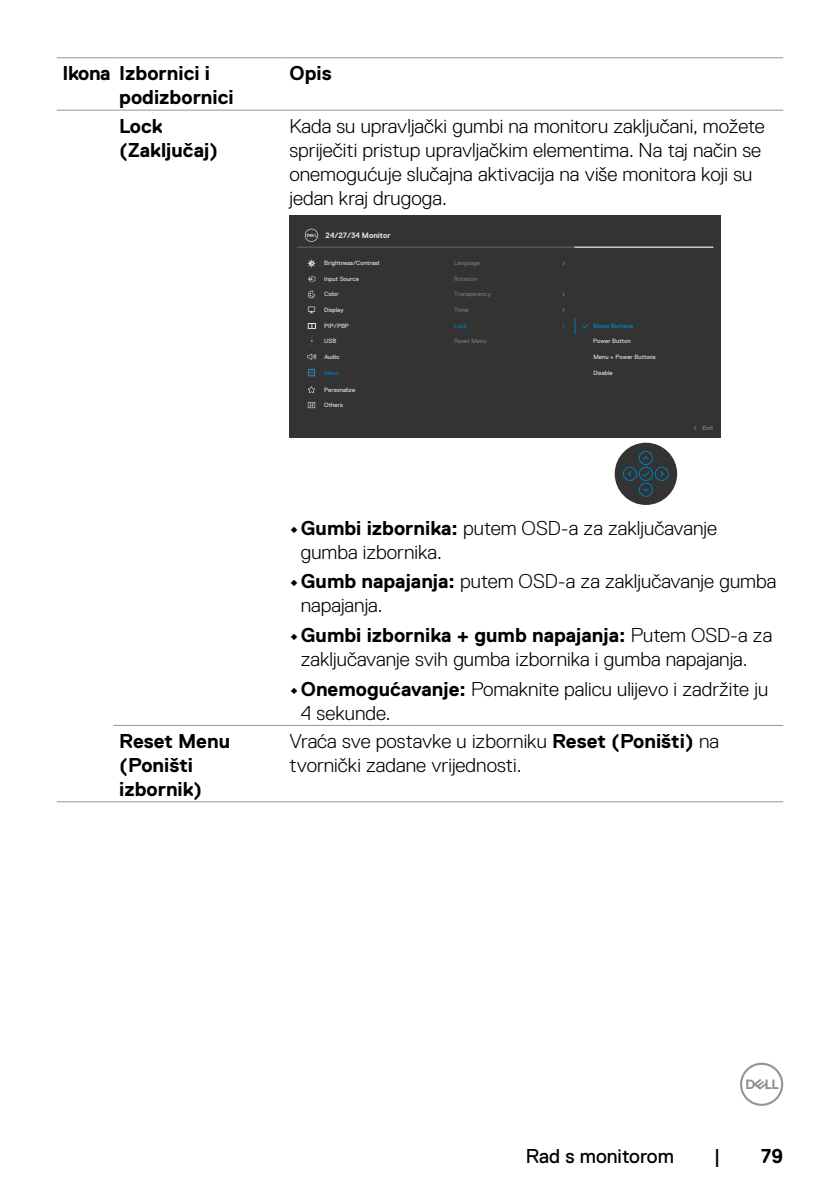
<style>
.page{position:relative;width:840px;height:1191px;background:#fff}
.page>*{position:absolute;margin:0;border:0;box-sizing:border-box;transform-origin:0 0}
.t1{font:300 20px/24px "Dell Replica";color:#000}
.t2{font:700 20px/24px "Dell Replica";color:#000}
.t3{font:20px "Dell Replica";color:#000}
.t4{font:700 7.8px "Dell Replica";color:#e4e4e4}
.t5{font:6.2px "Dell Replica";color:#e4e4e4}
.t6{font:6.2px "Dell Replica";color:#777}
.t7{font:700 6.2px "Dell Replica";color:#007db8}
.t8{font:6.2px "Dell Replica";color:#007db8}
.t9{font:6.2px "Dell Replica";color:#e3e3e3}
.t10{font:700 6.2px "Dell Replica";color:#777}
.s1{font-weight:700}
</style>
<div class="page">
<svg style="left:740px;top:1062px;width:42px;height:44px"></svg>
<hr style="left:57px;top:57px;width:56px;height:1px;background:#939598">
<hr style="left:113px;top:57px;width:170px;height:1px;background:#939598">
<hr style="left:283px;top:57px;width:499px;height:1px;background:#939598">
<hr style="left:57px;top:110px;width:56px;height:1px;background:#939598">
<hr style="left:113px;top:110px;width:170px;height:1px;background:#939598">
<hr style="left:283px;top:110px;width:499px;height:1px;background:#939598">
<hr style="left:113px;top:725px;width:170px;height:1px;background:#939598">
<hr style="left:283px;top:725px;width:499px;height:1px;background:#939598">
<hr style="left:57px;top:801px;width:56px;height:1px;background:#939598">
<hr style="left:113px;top:801px;width:170px;height:1px;background:#939598">
<hr style="left:283px;top:801px;width:499px;height:1px;background:#939598">
<div style="left:289px;top:215px;width:431px;height:222px;background:#333"></div>
<div style="left:614px;top:443px;width:62px;height:62px;background:#333;border-radius:50%"></div>
<div style="left:638px;top:467px;width:14px;height:14px;border:1px solid #007db8;border-radius:50%"></div>
<div style="left:638px;top:483px;width:14px;height:13px;border:1px solid #007db8;border-radius:50%"></div>
<div style="left:638px;top:451px;width:14px;height:14px;border:1px solid #007db8;border-radius:50%"></div>
<div style="left:622px;top:467px;width:14px;height:14px;border:1px solid #007db8;border-radius:50%"></div>
<div style="left:654px;top:467px;width:14px;height:14px;border:1px solid #007db8;border-radius:50%"></div>
<svg style="left:643px;top:488px;width:6px;height:4px"></svg>
<svg style="left:643px;top:456px;width:6px;height:4px"></svg>
<svg style="left:660px;top:471px;width:3px;height:6px"></svg>
<svg style="left:628px;top:471px;width:4px;height:6px"></svg>
<svg style="left:640px;top:470px;width:10px;height:7px"></svg>
<svg style="left:574px;top:318px;width:1px;height:16px"></svg>
<svg style="left:582px;top:324px;width:7px;height:5px"></svg>
<hr style="left:297px;top:247px;width:416px;height:1px;background:#666">
<hr style="left:574px;top:247px;width:139px;height:1px;background:#fff">
<svg style="left:305px;top:229px;width:13px;height:13px"></svg>
<svg style="left:307px;top:276px;width:8px;height:5px"></svg>
<svg style="left:307px;top:290px;width:8px;height:8px"></svg>
<svg style="left:307px;top:260px;width:8px;height:7px"></svg>
<svg style="left:308px;top:306px;width:7px;height:6px"></svg>
<svg style="left:308px;top:307px;width:6px;height:6px"></svg>
<svg style="left:307px;top:323px;width:9px;height:6px"></svg>
<svg style="left:308px;top:386px;width:7px;height:7px"></svg>
<svg style="left:307px;top:402px;width:8px;height:6px"></svg>
<svg style="left:308px;top:402px;width:6px;height:5px"></svg>
<svg style="left:307px;top:369px;width:8px;height:7px"></svg>
<svg style="left:308px;top:369px;width:6px;height:7px"></svg>
<svg style="left:309px;top:371px;width:4px;height:3px"></svg>
<svg style="left:307px;top:353px;width:9px;height:7px"></svg>
<p class="t2" style="left:119px;top:62px;width:116px;text-indent:-57px">Ikona Izbornici i podizbornici</p>
<p class="t2" style="left:289px;top:62px;width:44px">Opis</p>
<p class="t2" style="left:119px;top:114px;width:100px">Lock (Zaključaj)</p>
<p class="t1" style="left:289px;top:114px;width:476px">Kada su upravljački gumbi na monitoru zaključani, možete spriječiti pristup upravljačkim elementima. Na taj način se onemogućuje slučajna aktivacija na više monitora koji su jedan kraj drugoga.</p>
<p class="t4" style="left:325px;top:231px;width:67px">24/27/34 Monitor</p>
<p class="t5" style="left:324px;top:275px;width:36px">Input Source</p>
<p class="t5" style="left:324px;top:291px;width:16px">Color</p>
<p class="t5" style="left:324px;top:260px;width:57px">Brightness/Contrast</p>
<p class="t5" style="left:324px;top:306px;width:21px">Display</p>
<p class="t5" style="left:324px;top:322px;width:26px">PIP/PBP</p>
<p class="t9" style="left:324px;top:337px;width:14px">USB</p>
<p class="t9" style="left:324px;top:353px;width:17px">Audio</p>
<p class="t8" style="left:324px;top:369px;width:17px">Menu</p>
<p class="t5" style="left:324px;top:386px;width:32px">Personalize</p>
<p class="t5" style="left:324px;top:401px;width:20px">Others</p>
<p class="t6" style="left:454px;top:260px;width:27px">Language</p>
<p class="t6" style="left:454px;top:275px;width:25px">Rotation</p>
<p class="t6" style="left:454px;top:291px;width:38px">Transparency</p>
<p class="t6" style="left:454px;top:306px;width:17px">Timer</p>
<p class="t8" style="left:454px;top:322px;width:14px">Lock</p>
<p class="t7" style="left:593px;top:322px;width:42px">Menu Buttons</p>
<p class="t6" style="left:454px;top:337px;width:34px">Reset Menu</p>
<p class="t5" style="left:593px;top:337px;width:39px">Power Button</p>
<p class="t5" style="left:593px;top:353px;width:64px">Menu + Power Buttons</p>
<p class="t5" style="left:593px;top:369px;width:21px">Disable</p>
<p class="t10" style="left:702px;top:425px;width:13px">Exit</p>
<p class="t1" style="left:300px;top:516px;width:417px;text-indent:-11px"><span class="s1">•Gumbi izbornika:</span> putem OSD-a za zaključavanje gumba izbornika.</p>
<p class="t1" style="left:300px;top:569px;width:476px;text-indent:-11px"><span class="s1">•Gumb napajanja:</span> putem OSD-a za zaključavanje gumba napajanja.</p>
<p class="t1" style="left:300px;top:623px;width:473px;text-indent:-11px"><span class="s1">•Gumbi izbornika + gumb napajanja:</span> Putem OSD-a za zaključavanje svih gumba izbornika i gumba napajanja.</p>
<p class="t1" style="left:300px;top:677px;width:468px;text-indent:-11px"><span class="s1">•Onemogućavanje:</span> Pomaknite palicu ulijevo i zadržite ju<br>4 sekunde.</p>
<p class="t2" style="left:119px;top:729px;width:112px">Reset Menu (Poništi izbornik)</p>
<p class="t1" style="left:289px;top:729px;width:431px">Vraća sve postavke u izborniku <span class="s1">Reset (Poništi)</span> na tvornički zadane vrijednosti.</p>
<p class="t3" style="left:525px;top:1144px;width:149px">Rad s monitorom</p>
<p class="t3" style="left:713px;top:1144px;width:8px">|</p>
<p class="t2" style="left:760px;top:1143px;width:24px">79</p>
</div>
